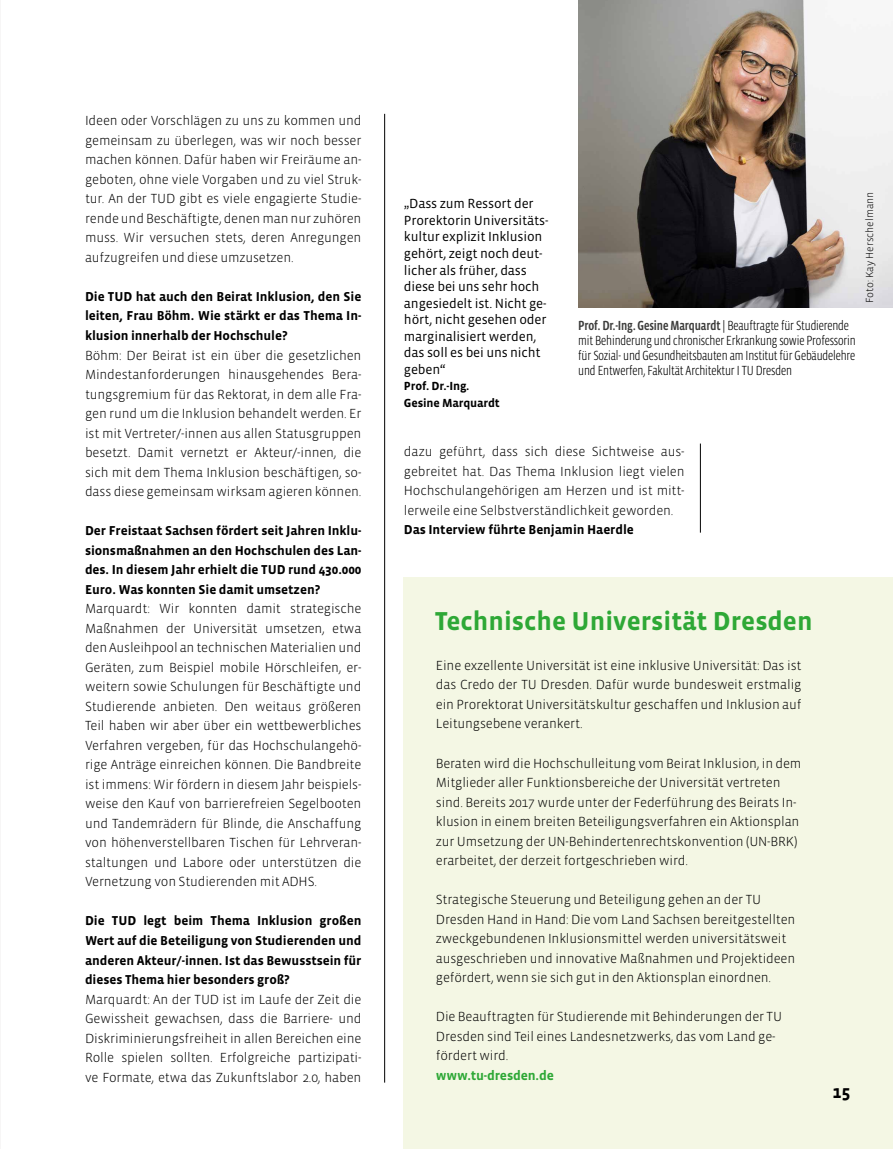
<style>
.page{position:relative;width:893px;height:1149px;background:#fff}
.page>*{position:absolute;margin:0;border:0;box-sizing:border-box;transform-origin:0 0}
.t1{font:700 26.55px "Vista Sans OTCE";color:#2ea836}
.t2{font:700 18px "Vista Sans OTCE";color:#000}
.Fließtext_1{font:300 13.5px/19.5px "Vista Sans OTCE";letter-spacing:-.01em;color:#000;text-align:justify}
.t3{font:13.5px/16.5px "Vista Sans OTCE";letter-spacing:-.01em;color:#000}
.BU{font:300 13.5px/15px "Vista Sans Nar OTCE";letter-spacing:-.01em;color:#000}
.grüner_Link{font:700 13.5px "Vista Sans OTCE";letter-spacing:-.01em;color:#2ea836}
.Fließtext_fett{font:700 13.2px/19.5px "Vista Sans OTCE";letter-spacing:-.005em;color:#000;text-align:justify}
.Marginalie{font:700 12px/16.5px "Vista Sans OTCE";letter-spacing:-.01em;color:#000}
.t4{font:300 10.5px "Vista Sans OTCE";color:#000}
.s1{font-style:inherit}
.s2{font-weight:500;color:#3c3c3b}
</style>
<div class="page">
<img style="left:578px;top:0;width:315px;height:307px">
<hr style="left:384px;top:114px;width:1px;height:968px;background:#000">
<div style="left:404px;top:577px;width:489px;height:571px;background:#f4f7e4"></div>
<hr style="left:700px;top:443px;width:1px;height:89px;background:#000">
<p class="Fließtext_1" style="left:85px;top:111px;width:278px">Ideen oder Vorschlägen zu uns zu kommen und gemeinsam zu überlegen, was wir noch besser machen können. Dafür haben wir Freiräume an&shy;geboten, ohne viele Vorgaben und zu viel Struk&shy;tur. An der TUD gibt es viele engagierte Studie&shy;rende und Beschäftigte, denen man nur zuhören muss. Wir versuchen stets, deren Anregungen aufzugreifen und diese umzusetzen.</p>
<p class="Fließtext_fett" style="left:85px;top:286px;width:278px">Die TUD hat auch den Beirat Inklusion, den Sie leiten, Frau Böhm. Wie stärkt er das Thema In&shy;klusion innerhalb der Hochschule?</p>
<p class="Fließtext_1" style="left:85px;top:345px;width:278px">Böhm: Der Beirat ist ein über die gesetzlichen Mindestanforderungen hinausgehendes Bera&shy;tungsgremium für das Rektorat, in dem alle Fra&shy;gen rund um die Inklusion behandelt werden. Er ist mit Vertreter/-innen aus allen Statusgruppen besetzt. Damit vernetzt er Akteur/-innen, die sich mit dem Thema Inklusion beschäftigen, so&shy;dass diese gemeinsam wirksam agieren können.</p>
<p class="Fließtext_fett" style="left:85px;top:520px;width:278px">Der Freistaat Sachsen fördert seit Jahren Inklu&shy;sionsmaßnahmen an den Hochschulen des Lan&shy;des. In diesem Jahr erhielt die TUD rund 430.000<br>Euro. Was konnten Sie damit umsetzen?</p>
<p class="Fließtext_1" style="left:85px;top:598px;width:278px">Marquardt: Wir konnten damit strategische Maßnahmen der Universität umsetzen, etwa den Ausleihpool an technischen Materialien und Geräten, zum Beispiel mobile Hörschleifen, er&shy;weitern sowie Schulungen für Beschäftigte und Studierende anbieten. Den weitaus größeren Teil haben wir aber über ein wettbewerbliches Verfahren vergeben, für das Hochschulangehö&shy;rige Anträge einreichen können. Die Bandbreite ist immens: Wir fördern in diesem Jahr beispiels&shy;weise den Kauf von barrierefreien Segelbooten und Tandemrädern für Blinde, die Anschaffung von höhenverstellbaren Tischen für Lehrveran&shy;staltungen und Labore oder unterstützen die Vernetzung von Studierenden mit ADHS.</p>
<p class="Fließtext_fett" style="left:85px;top:910px;width:278px">Die TUD legt beim Thema Inklusion großen Wert auf die Beteiligung von Studierenden und anderen Akteur/-innen. Ist das Bewusstsein für dieses Thema hier besonders groß?</p>
<p class="Fließtext_1" style="left:85px;top:988px;width:278px">Marquardt: An der TUD ist im Laufe der Zeit die Gewissheit gewachsen, dass die Barriere- und Diskriminierungsfreiheit in allen Bereichen eine Rolle spielen sollten. Erfolgreiche partizipati&shy;ve Formate, etwa das Zukunftslabor 2.0, haben</p>
<p class="t3" style="left:404px;top:195px;width:146px">„Dass zum Ressort der<br>Prorektorin Universitäts&shy;kultur explizit Inklusion gehört, zeigt noch deut&shy;licher als früher, dass diese bei uns sehr hoch angesiedelt ist. Nicht ge&shy;hört, nicht gesehen oder marginalisiert werden, das soll es bei uns nicht geben<span class="s1">“</span></p>
<p class="Marginalie" style="left:404px;top:377px;width:97px">Prof. Dr.-Ing.<br>Gesine Marquardt</p>
<p class="BU" style="left:578px;top:318px;width:279px"><span class="s2">Prof. Dr.-Ing. Gesine Marquardt</span> | Beauftragte für Studierende mit Behinderung und chronischer Erkrankung sowie Professorin für Sozial- und Gesundheitsbauten am Institut für Gebäudelehre und Entwerfen, Fakultät Architektur I TU Dresden</p>
<p class="t4" style="left:864px;top:303px;width:113px;rotate:-90deg">Foto: Kay Herschelmann</p>
<p class="Fließtext_1" style="left:404px;top:441px;width:282px">dazu geführt, dass sich diese Sichtweise aus&shy;gebreitet hat. Das Thema Inklusion liegt vielen Hochschulangehörigen am Herzen und ist mitt&shy;lerweile eine Selbstverständlichkeit geworden.</p>
<p class="Fließtext_fett" style="left:404px;top:520px;width:231px">Das Interview führte Benjamin Haerdle</p>
<h2 class="t1" style="left:435px;top:605px;width:379px">Technische Universität Dresden</h2>
<p class="Fließtext_1" style="left:436px;top:655px;width:367px">Eine exzellente Universität ist eine inklusive Universität: Das ist das Credo der TU Dresden. Dafür wurde bundesweit erstmalig ein Prorektorat Universitätskultur geschaffen und Inklusion auf Leitungsebene verankert.</p>
<p class="Fließtext_1" style="left:436px;top:752px;width:367px;text-align:left">Beraten wird die Hochschulleitung vom Beirat Inklusion, in dem Mitglieder aller Funktionsbereiche der Universität vertreten sind. Bereits 2017 wurde unter der Federführung des Beirats In&shy;klusion in einem breiten Beteiligungsverfahren ein Aktionsplan zur Umsetzung der UN-Behindertenrechtskonvention (UN-BRK) erarbeitet, der derzeit fortgeschrieben wird.</p>
<p class="Fließtext_1" style="left:436px;top:889px;width:361px;text-align:left">Strategische Steuerung und Beteiligung gehen an der TU Dresden Hand in Hand: Die vom Land Sachsen bereitgestellten zweckgebundenen Inklusionsmittel werden universitätsweit ausgeschrieben und innovative Maßnahmen und Projektideen gefördert, wenn sie sich gut in den Aktionsplan einordnen.</p>
<p class="Fließtext_1" style="left:436px;top:1006px;width:348px;text-align:left">Die Beauftragten für Studierende mit Behinderungen der TU<br>Dresden sind Teil eines Landesnetzwerks, das vom Land ge&shy;fördert wird.</p>
<p class="grüner_Link" style="left:436px;top:1067px;width:120px">www.tu-dresden.de</p>
<h2 class="t2" style="left:832px;top:1081px;width:19px">15</h2>
</div>
